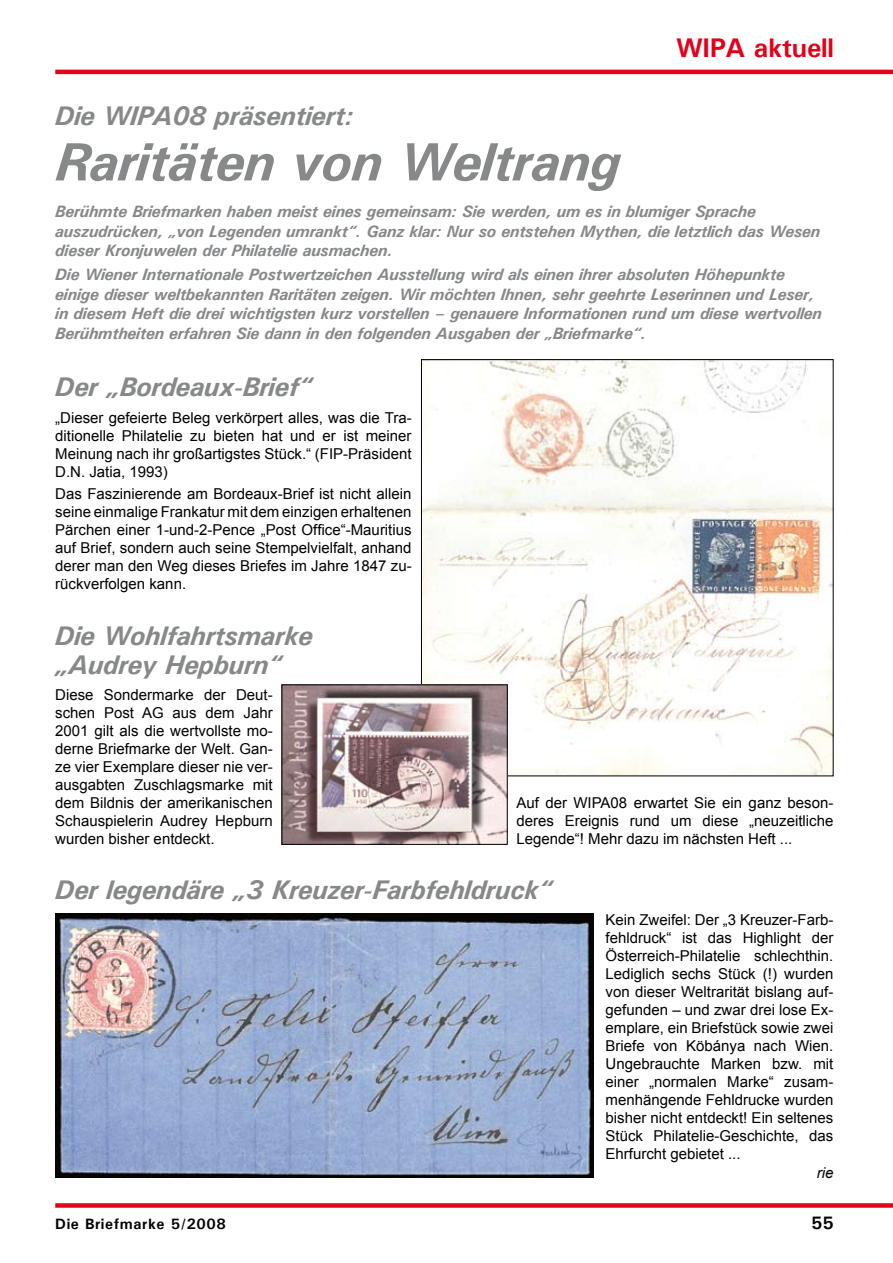
<style>
.page{position:relative;width:893px;height:1263px;background:#fff}
.page>*{position:absolute;margin:0;border:0;box-sizing:border-box;transform-origin:0 0}
.t1{font:italic 700 54px "Univers";letter-spacing:-.01em;color:#87888a}
.t2{font:italic 700 27px/28.5px "Univers";letter-spacing:-.01em;color:#87888a}
.t3{font:700 27px "Univers";letter-spacing:-.01em;color:#e2001a}
.t4{font:700 18px "Univers";color:#000}
.t5{font:italic 700 16.5px/19.5px "Univers";letter-spacing:-.01em;color:#87888a}
.t6{font:15px/18px "Arial";color:#000;text-align:justify}
.t7{font:700 15px "Univers";letter-spacing:.04em;color:#000}
.t8{font:italic 15px "Arial";color:#000}
</style>
<div class="page">
<div style="left:55px;top:1203px;width:838px;height:5px;background:#e2001a"></div>
<hr style="left:55px;top:70px;width:838px;height:4px;background:#e2001a">
<img style="left:55px;top:914px;width:538px;height:264px">
<img style="left:423px;top:361px;width:408px;height:413px">
<img style="left:284px;top:687px;width:221px;height:155px">
<h2 class="t3" style="left:676px;top:30px;width:159px">WIPA aktuell</h2>
<h2 class="t2" style="left:55px;top:101px;width:300px">Die WIPA08 präsentiert:</h2>
<h1 class="t1" style="left:55px;top:128px;width:567px">Raritäten von Weltrang</h1>
<p class="t5" style="left:55px;top:201px;width:766px">Berühmte Briefmarken haben meist eines gemeinsam: Sie werden, um es in blumiger Sprache auszudrücken, „von Legenden umrankt“. Ganz klar: Nur so entstehen Mythen, die letztlich das Wesen dieser Kronjuwelen der Philatelie ausmachen.</p>
<p class="t5" style="left:55px;top:264px;width:768px">Die Wiener Internationale Postwertzeichen Ausstellung wird als einen ihrer absoluten Höhepunkte einige dieser weltbekannten Raritäten zeigen. Wir möchten Ihnen, sehr geehrte Leserinnen und Leser, in diesem Heft die drei wichtigsten kurz vorstellen – genauere Informationen rund um diese wertvollen Berühmtheiten erfahren Sie dann in den folgenden Ausgaben der „Briefmarke“.</p>
<h2 class="t2" style="left:55px;top:372px;width:258px">Der „Bordeaux-Brief“</h2>
<p class="t6" style="left:55px;top:408px;width:358px">„Dieser gefeierte Beleg verkörpert alles, was die Tra&shy;ditionelle Philatelie zu bieten hat und er ist meiner Meinung nach ihr großartigstes Stück.“ (FIP-Präsident D.N. Jatia, 1993)</p>
<p class="t6" style="left:55px;top:485px;width:358px">Das Faszinierende am Bordeaux-Brief ist nicht allein seine einmalige Frankatur mit dem einzigen erhaltenen Pärchen einer 1-und-2-Pence „Post Office“-Mauritius auf Brief, sondern auch seine Stempelvielfalt, anhand derer man den Weg dieses Briefes im Jahre 1847 zu&shy;rückverfolgen kann.</p>
<h2 class="t2" style="left:55px;top:621px;width:259px">Die Wohlfahrtsmarke „Audrey Hepburn“</h2>
<p class="t6" style="left:55px;top:686px;width:219px">Diese Sondermarke der Deut&shy;schen Post AG aus dem Jahr 2001 gilt als die wertvollste mo&shy;derne Briefmarke der Welt. Gan&shy;ze vier Exemplare dieser nie ver&shy;ausgabten Zuschlagsmarke mit dem Bildnis der amerikanischen Schauspielerin Audrey Hepburn wurden bisher entdeckt.</p>
<p class="t6" style="left:516px;top:794px;width:318px">Auf der WIPA08 erwartet Sie ein ganz beson&shy;deres Ereignis rund um diese „neuzeitliche Legende“! Mehr dazu im nächsten Heft ...</p>
<h2 class="t2" style="left:55px;top:875px;width:498px">Der legendäre „3 Kreuzer-Farbfehldruck“</h2>
<p class="t6" style="left:605px;top:911px;width:229px">Kein Zweifel: Der „3 Kreuzer-Farb&shy;fehldruck“ ist das Highlight der Österreich-Philatelie schlechthin.<br>Lediglich sechs Stück (!) wurden von dieser Weltrarität bislang auf&shy;gefunden – und zwar drei lose Ex&shy;emplare, ein Briefstück sowie zwei Briefe von Köbánya nach Wien.<br>Ungebrauchte Marken bzw. mit einer „normalen Marke“ zusam&shy;menhängende Fehldrucke wurden bisher nicht entdeckt! Ein seltenes Stück Philatelie-Geschichte, das Ehrfurcht gebietet ...</p>
<p class="t8" style="left:817px;top:1163px;width:18px">rie</p>
<p class="t7" style="left:55px;top:1214px;width:172px">Die Briefmarke 5/2008</p>
<p class="t4" style="left:811px;top:1211px;width:24px">55</p>
</div>
